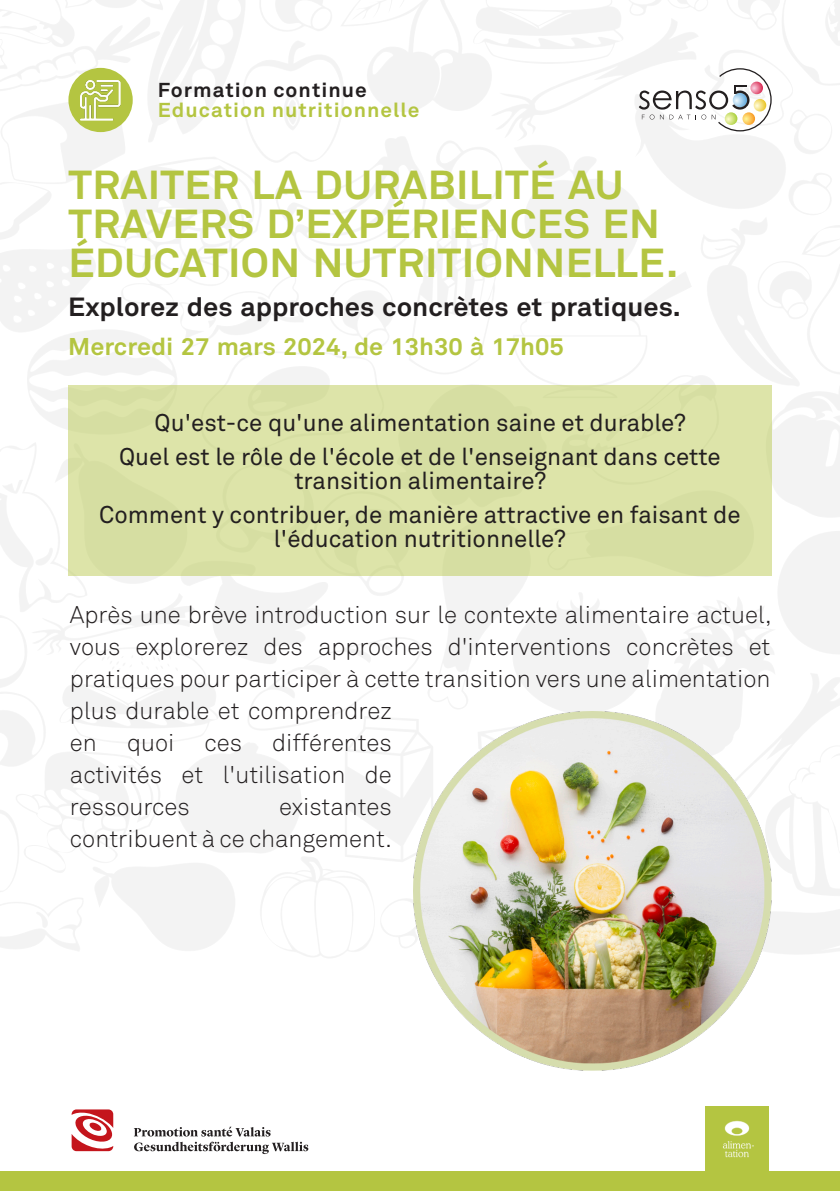
<style>
.page{position:relative;width:840px;height:1191px;background:#fff}
.page>*{position:absolute;margin:0;border:0;box-sizing:border-box;transform-origin:0 0}
.t1{font:700 40px/39px "Akkurat Std";letter-spacing:.01em;color:#b4c541;scale:1.05 1}
.t2{font:700 26px "Akkurat Std";color:#231f20;scale:1.05 1}
.t3{font:300 24px/32px "Akkurat Std";color:#231f20}
.t4{font:24px/34px "Akkurat Std";color:#231f20;text-align:center}
.t5{font:700 24px "Akkurat Std";color:#b4c541;scale:1.05 1}
.t6{font:700 20px "Akkurat Std";letter-spacing:.05em;color:#b4c541;scale:1.05 1}
.t7{font:700 20px "Akkurat Std";letter-spacing:.05em;color:#231f20;scale:1.05 1}
</style>
<div class="page">
<img style="left:0;top:0;width:839px;height:958px">
<div style="left:0;top:1172px;width:839px;height:19px;background:#b4c541"></div>
<div style="left:68px;top:385px;width:703px;height:190px;background:#dde4a9"></div>
<img style="left:413px;top:712px;width:358px;height:358px">
<svg style="left:638px;top:68px;width:133px;height:63px"></svg>
<img style="left:705px;top:1106px;width:63px;height:64px">
<svg style="left:134px;top:1126px;width:174px;height:28px"></svg>
<svg style="left:72px;top:1109px;width:41px;height:42px"></svg>
<div style="left:68px;top:68px;width:65px;height:64px;background:#b4c541;border-radius:50%"></div>
<img style="left:81px;top:80px;width:40px;height:40px">
<p class="t7" style="left:158px;top:81px;width:201px">Formation continue</p>
<p class="t6" style="left:158px;top:101px;width:251px">Education nutritionnelle</p>
<h1 class="t1" style="left:68px;top:168px;width:582px">TRAITER LA DURABILITÉ AU<br>TRAVERS D’EXPÉRIENCES EN<br>ÉDUCATION NUTRITIONNELLE.</h1>
<p class="t2" style="left:68px;top:295px;width:584px">Explorez des approches concrètes et pratiques.</p>
<p class="t5" style="left:68px;top:336px;width:473px">Mercredi 27 mars 2024, de 13h30 à 17h05</p>
<p class="t4" style="left:119px;top:407px;width:602px">Qu'est-ce qu'une alimentation saine et durable?<br>Quel est le rôle de l'école et de l'enseignant dans cette</p>
<p class="t4" style="left:99px;top:465px;width:642px">transition alimentaire?<br>Comment y contribuer, de manière attractive en faisant de</p>
<p class="t4" style="left:274px;top:523px;width:293px">l'éducation nutritionnelle?</p>
<p class="t3" style="left:70px;top:600px;width:702px">Après une brève introduction sur le contexte alimentaire actuel, vous explorerez des approches d'interventions concrètes et pratiques pour participer à cette transition vers une alimentation plus durable et comprendrez<br>en</p>
<p class="t3" style="left:70px;top:728px;width:323px;text-align:justify;text-indent:202px">différentes activités et l'utilisation de ressources</p>
<p class="t3" style="left:127px;top:728px;width:49px">quoi</p>
<p class="t3" style="left:204px;top:728px;width:39px">ces</p>
<p class="t3" style="left:70px;top:792px;width:323px;text-align:right">existantes<br>contribuent à ce changement.</p>
</div>
